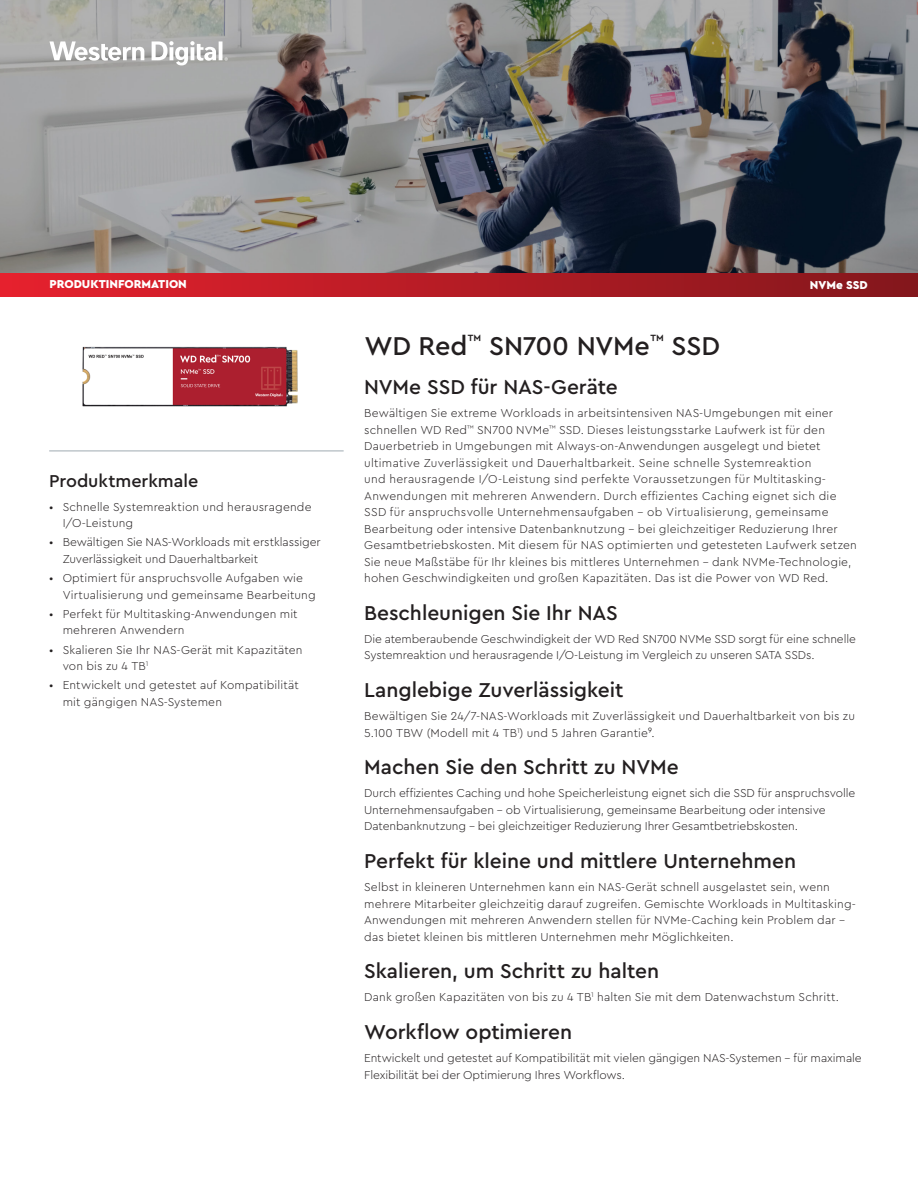
<style>
.page{position:relative;width:918px;height:1188px;background:#fff}
.page>*{position:absolute;margin:0;border:0;box-sizing:border-box;transform-origin:0 0}
.MAIN_HEADLINE{font:500 27px "Cera PRO";letter-spacing:-.01em;color:#231f20}
.TITLES{font:500 21px "Cera PRO";letter-spacing:-.005em;color:#231f20}
.SECONDARY_TITLES{font:500 18px "Cera PRO";color:#231f20}
.BODY_COPY{font:300 12px/16.5px "Cera PRO";letter-spacing:.015em;color:#231f20}
.BODY_COPY-2{font:300 12px/16.5px "Cera PRO";letter-spacing:-.005em;color:#231f20}
.TOP_HEADER{font:900 12px "Cera PRO";color:#fff}
</style>
<div class="page">
<img style="left:0;top:0;width:918px;height:273px">
<div style="left:0;top:273px;width:918px;height:24px;background:linear-gradient(to right,#e7212e,#83171c)"></div>
<img style="left:82px;top:346px;width:216px;height:61px">
<hr style="left:49px;top:451px;width:295px;height:1px;background:#9faab2">
<svg style="left:49px;top:41px;width:95px;height:20px"></svg>
<svg style="left:152px;top:41px;width:76px;height:24px"></svg>
<p class="TOP_HEADER" style="left:49px;top:276px;width:139px">PRODUKTINFORMATION</p>
<p class="SECONDARY_TITLES" style="left:49px;top:469px;width:151px">Produktmerkmale</p>
<p class="BODY_COPY" style="left:63px;top:498px;width:250px;text-indent:-14px">• Schnelle Systemreaktion und herausragende<br>I/O-Leistung</p>
<p class="BODY_COPY-2" style="left:63px;top:534px;width:260px;text-indent:-14px">• Bewältigen Sie NAS-Workloads mit erstklassiger<br>Zuverlässigkeit und Dauerhaltbarkeit</p>
<p class="BODY_COPY" style="left:63px;top:569px;width:255px;text-indent:-14px">• Optimiert für anspruchsvolle Aufgaben wie<br>Virtualisierung und gemeinsame Bearbeitung</p>
<p class="BODY_COPY" style="left:63px;top:605px;width:236px;text-indent:-14px">• Perfekt für Multitasking-Anwendungen mit mehreren Anwendern</p>
<p class="BODY_COPY" style="left:63px;top:641px;width:241px;text-indent:-14px">• Skalieren Sie Ihr NAS-Gerät mit Kapazitäten von bis zu 4 TB<sup>1</sup></p>
<p class="BODY_COPY" style="left:63px;top:676px;width:238px;text-indent:-14px">• Entwickelt und getestet auf Kompatibilität mit gängigen NAS-Systemen</p>
<p class="MAIN_HEADLINE" style="left:364px;top:328px;width:357px">WD Red<sup>™</sup> SN700 NVMe<sup>™</sup> SSD</p>
<p class="TOP_HEADER" style="left:810px;top:277px;width:59px">NVMe SSD</p>
<p class="TITLES" style="left:364px;top:373px;width:255px">NVMe SSD für NAS-Geräte</p>
<p class="BODY_COPY" style="left:364px;top:404px;width:494px">Bewältigen Sie extreme Workloads in arbeitsintensiven NAS-Umgebungen mit einer schnellen WD Red<sup>™</sup> SN700 NVMe<sup>™</sup> SSD. Dieses leistungsstarke Laufwerk ist für den Dauerbetrieb in Umgebungen mit Always-on-Anwendungen ausgelegt und bietet ultimative Zuverlässigkeit und Dauerhaltbarkeit. Seine schnelle Systemreaktion<br>und herausragende I/O-Leistung sind perfekte Voraussetzungen für Multitasking-Anwendungen mit mehreren Anwendern. Durch effizientes Caching eignet sich die SSD für anspruchsvolle Unternehmensaufgaben – ob Virtualisierung, gemeinsame Bearbeitung oder intensive Datenbanknutzung – bei gleichzeitiger Reduzierung Ihrer Gesamtbetriebskosten. Mit diesem für NAS optimierten und getesteten Laufwerk setzen Sie neue Maßstäbe für Ihr kleines bis mittleres Unternehmen – dank NVMe-Technologie, hohen Geschwindigkeiten und großen Kapazitäten. Das ist die Power von WD Red.</p>
<p class="TITLES" style="left:364px;top:599px;width:255px">Beschleunigen Sie Ihr NAS</p>
<p class="BODY_COPY-2" style="left:364px;top:630px;width:493px">Die atemberaubende Geschwindigkeit der WD Red SN700 NVMe SSD sorgt für eine schnelle<br>Systemreaktion und herausragende I/O-Leistung im Vergleich zu unseren SATA SSDs.</p>
<p class="TITLES" style="left:364px;top:676px;width:261px">Langlebige Zuverlässigkeit</p>
<p class="BODY_COPY" style="left:364px;top:707px;width:492px">Bewältigen Sie 24/7-NAS-Workloads mit Zuverlässigkeit und Dauerhaltbarkeit von bis zu<br>5.100 TBW (Modell mit 4 TB<sup>1</sup>) und 5 Jahren Garantie⁹.</p>
<p class="TITLES" style="left:364px;top:753px;width:316px">Machen Sie den Schritt zu NVMe</p>
<p class="BODY_COPY-2" style="left:364px;top:784px;width:493px">Durch effizientes Caching und hohe Speicherleistung eignet sich die SSD für anspruchsvolle<br>Unternehmensaufgaben – ob Virtualisierung, gemeinsame Bearbeitung oder intensive<br>Datenbanknutzung – bei gleichzeitiger Reduzierung Ihrer Gesamtbetriebskosten.</p>
<p class="TITLES" style="left:364px;top:847px;width:433px">Perfekt für kleine und mittlere Unternehmen</p>
<p class="BODY_COPY" style="left:364px;top:878px;width:493px">Selbst in kleineren Unternehmen kann ein NAS-Gerät schnell ausgelastet sein, wenn mehrere Mitarbeiter gleichzeitig darauf zugreifen. Gemischte Workloads in Multitasking-Anwendungen mit mehreren Anwendern stellen für NVMe-Caching kein Problem dar – das bietet kleinen bis mittleren Unternehmen mehr Möglichkeiten.</p>
<p class="TITLES" style="left:364px;top:957px;width:296px">Skalieren, um Schritt zu halten</p>
<p class="BODY_COPY" style="left:364px;top:988px;width:476px">Dank großen Kapazitäten von bis zu 4 TB<sup>1</sup> halten Sie mit dem Datenwachstum Schritt.</p>
<p class="TITLES" style="left:364px;top:1018px;width:210px">Workflow optimieren</p>
<p class="BODY_COPY-2" style="left:364px;top:1049px;width:499px">Entwickelt und getestet auf Kompatibilität mit vielen gängigen NAS-Systemen – für maximale<br>Flexibilität bei der Optimierung Ihres Workflows.</p>
</div>
